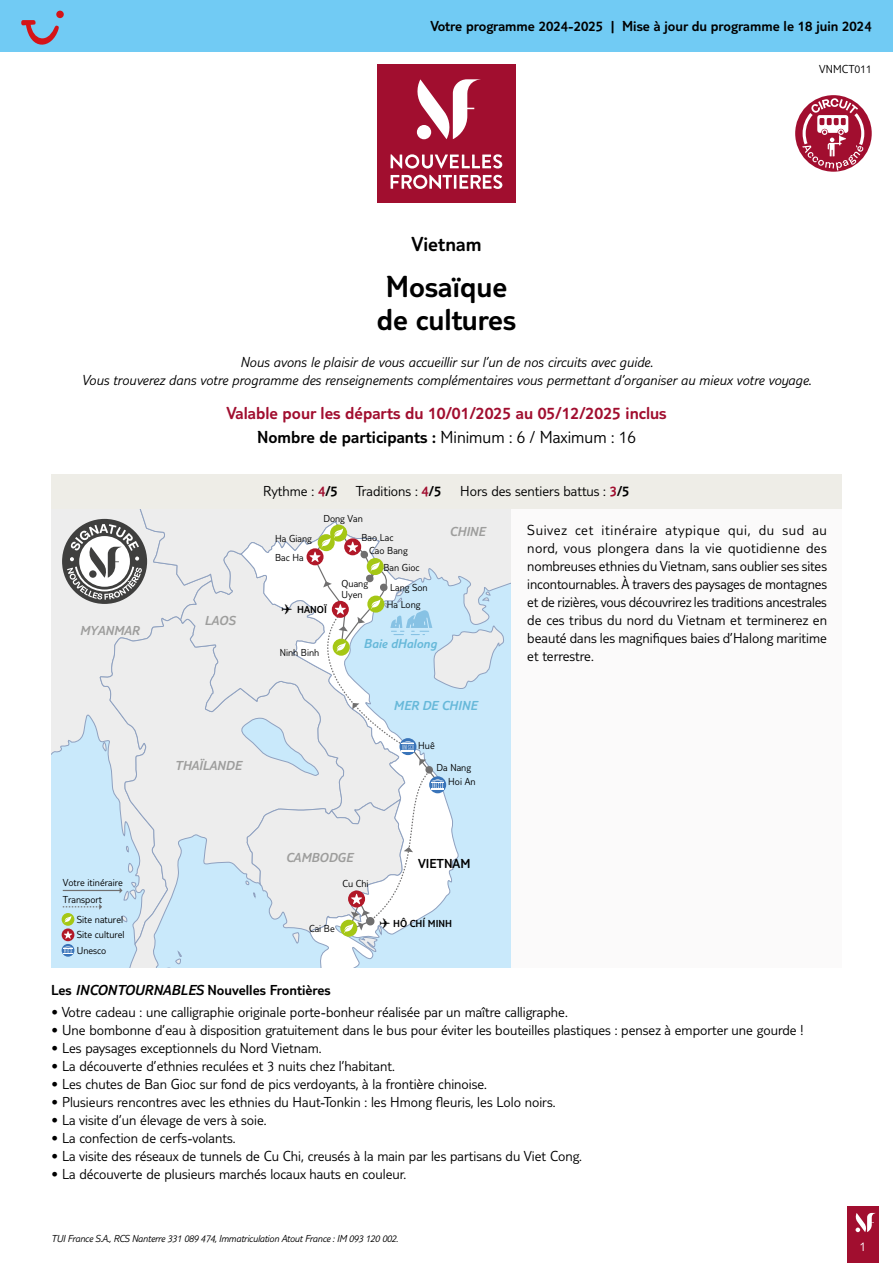
<style>
.page{position:relative;width:893px;height:1263px;background:#fff}
.page>*{position:absolute;margin:0;border:0;box-sizing:border-box;transform-origin:0 0}
.t1{font:300 31.5px/33px "TUI Type";color:#000}
.t2{font:300 21px "TUI Type";color:#000}
.t3{font:300 18px/23.7px "TUI Type";color:#a10e2f;text-align:center}
.t4{font:300 15px/18px "TUI Type";color:#000;text-align:justify}
.t5{font:italic 300 15px/18px "TUI Type";color:#000;text-align:center}
.t6{font:300 15px "TUI Type";color:#000}
.t7{font:italic 300 13.5px "TUI Type";color:#9d9d9c}
.t8{font:italic 300 13.5px "TUI Type";color:#66b8d9}
.t9{font:300 13.5px "TUI Type";color:#000}
.t10{font:300 13.5px "TUI Type";color:#fff}
.t11{font:300 12px "TUI Type";color:#000}
.t12{font:300 10.5px/15.5px "TUI Type";color:#000}
.t13{font:italic 300 10.5px "TUI Type";letter-spacing:-.02em;color:#000}
.t14{font:300 10.5px "TUI Type";color:#000}
.s1{color:#000}
.s2{color:#a10e2f}
.s3{font-style:inherit}
.s4{font-style:italic}
</style>
<div class="page">
<div style="left:847px;top:1206px;width:32px;height:57px;background:#a10e2f"></div>
<svg style="left:855px;top:1213px;width:21px;height:19px"></svg>
<div style="left:51px;top:508px;width:791px;height:459px;background:#fbfafa"></div>
<div style="left:0;top:0;width:893px;height:51px;background:#71cbf4"></div>
<div style="left:377px;top:65px;width:139px;height:138px;background:#a10e2f"></div>
<svg style="left:391px;top:154px;width:111px;height:15px"></svg>
<svg style="left:391px;top:175px;width:111px;height:14px"></svg>
<svg style="left:416px;top:79px;width:65px;height:60px"></svg>
<svg style="left:51px;top:508px;width:54px;height:437px;fill:#c9e9fb"></svg>
<svg style="left:100px;top:616px;width:141px;height:351px;fill:#ededed"></svg>
<div style="left:180px;top:626px;width:55px;height:198px;background:#ededed"></div>
<div style="left:105px;top:508px;width:405px;height:118px;background:#ededed"></div>
<svg style="left:51px;top:508px;width:3px;height:60px"></svg>
<svg style="left:241px;top:521px;width:218px;height:446px"></svg>
<div style="left:330px;top:525px;width:17px;height:17px;background:#a5c715;border-radius:50%"></div>
<svg style="left:235px;top:528px;width:269px;height:425px"></svg>
<hr style="left:63px;top:890px;width:57px;height:1px;background:#706f6f">
<svg style="left:120px;top:882px;width:17px;height:20px"></svg>
<svg style="left:63px;top:904px;width:39px;height:6px"></svg>
<svg style="left:62px;top:913px;width:12px;height:13px"></svg>
<svg style="left:65px;top:916px;width:6px;height:7px"></svg>
<div style="left:62px;top:928px;width:12px;height:13px;background:#b11828;border-radius:50%"></div>
<svg style="left:64px;top:931px;width:8px;height:8px"></svg>
<svg style="left:62px;top:944px;width:12px;height:13px"></svg>
<svg style="left:63px;top:946px;width:10px;height:8px"></svg>
<div style="left:62px;top:519px;width:85px;height:85px;background:#3f3f3e;border-radius:50%"></div>
<svg style="left:67px;top:524px;width:75px;height:76px"></svg>
<div style="left:51px;top:474px;width:791px;height:34px;background:#eeede7"></div>
<svg style="left:21px;top:20px;width:38px;height:25px"></svg>
<div style="left:56px;top:11px;width:8px;height:7px;background:#d51317;border-radius:50%"></div>
<div style="left:795px;top:95px;width:77px;height:77px;background:#a10e2f;border-radius:50%"></div>
<svg style="left:801px;top:98px;width:65px;height:73px"></svg>
<p class="t6" style="left:430px;top:18px;width:443px">Votre programme 2024-2025 | Mise à jour du programme le 18 juin 2024</p>
<p class="t11" style="left:819px;top:62px;width:54px">VNMCT011</p>
<h2 class="t2" style="left:411px;top:232px;width:72px">Vietnam</h2>
<h1 class="t1" style="left:377px;top:269px;width:141px">Mosaïque de cultures</h1>
<p class="t5" style="left:82px;top:353px;width:731px">Nous avons le plaisir de vous accueillir sur l’un de nos circuits avec guide.<br>Vous trouverez dans votre programme des renseignements complémentaires vous permettant d’organiser au mieux votre voyage.</p>
<p class="t3" style="left:226px;top:401px;width:442px">Valable pour les départs du 10/01/2025 au 05/12/2025 inclus<br><span class="s1">Nombre de participants :</span> <span class="s1">Minimum : 6 / Maximum : 16</span></p>
<p class="t7" style="left:80px;top:623px;width:61px">MYANMAR</p>
<p class="t12" style="left:63px;top:874px;width:62px;line-height:16.4px">Votre itinéraire<br>Transport</p>
<p class="t12" style="left:77px;top:911px;width:49px">Site naturel<br>Site culturel<br>Unesco</p>
<p class="t7" style="left:204px;top:612px;width:32px">LAOS</p>
<p class="t7" style="left:175px;top:757px;width:68px">THAÏLANDE</p>
<p class="t4" style="left:263px;top:482px;width:368px">Rythme : <span class="s2">4</span><span class="s3">/5</span> Traditions : <span class="s2">4</span><span class="s3">/5</span> Hors des sentiers battus : <span class="s2">3</span><span class="s3">/5</span></p>
<p class="t12" style="left:275px;top:531px;width:38px">Ha Giang</p>
<p class="t12" style="left:275px;top:549px;width:30px">Bac Ha</p>
<p class="t12" style="left:323px;top:511px;width:41px">Dong Van</p>
<p class="t12" style="left:361px;top:529px;width:33px">Bao Lac</p>
<p class="t12" style="left:369px;top:543px;width:40px">Cao Bang</p>
<p class="t12" style="left:384px;top:559px;width:38px">Ban Gioc</p>
<p class="t14" style="left:281px;top:603px;width:47px">✈ HANOÏ</p>
<p class="t12" style="left:280px;top:644px;width:41px">Ninh Binh</p>
<p class="t12" style="left:342px;top:578px;width:28px;line-height:10.5px">Quang<br>Uyen</p>
<p class="t12" style="left:390px;top:579px;width:39px">Lang Son</p>
<p class="t12" style="left:387px;top:597px;width:35px">Ha Long</p>
<p class="t8" style="left:364px;top:635px;width:75px">Baie dHalong</p>
<p class="t7" style="left:450px;top:524px;width:37px">CHINE</p>
<p class="t8" style="left:394px;top:698px;width:85px">MER DE CHINE</p>
<p class="t12" style="left:418px;top:737px;width:18px">Huê</p>
<p class="t12" style="left:436px;top:759px;width:36px">Da Nang</p>
<p class="t12" style="left:448px;top:773px;width:29px">Hoi An</p>
<p class="t4" style="left:527px;top:521px;width:301px">Suivez cet itinéraire atypique qui, du sud au nord, vous plongera dans la vie quotidienne des nombreuses ethnies du Vietnam, sans oublier ses sites incontournables. À travers des paysages de montagnes et de rizières, vous découvrirez les traditions ancestrales de ces tribus du nord du Vietnam et terminerez en beauté dans les magnifiques baies d’Halong maritime et terrestre.</p>
<p class="t7" style="left:286px;top:850px;width:69px">CAMBODGE</p>
<p class="t12" style="left:342px;top:876px;width:28px">Cu Chi</p>
<p class="t9" style="left:418px;top:856px;width:54px">VIETNAM</p>
<p class="t12" style="left:309px;top:920px;width:27px">Cai Be</p>
<p class="t14" style="left:379px;top:917px;width:74px">✈ HÔ CHÍ MINH</p>
<p class="t6" style="left:51px;top:981px;width:281px">Les <span class="s4">INCONTOURNABLES</span> Nouvelles Frontières</p>
<p class="t4" style="left:51px;top:1002px;width:518px">• Votre cadeau : une calligraphie originale porte-bonheur réalisée par un maître calligraphe.</p>
<p class="t4" style="left:51px;top:1020px;width:754px">• Une bombonne d’eau à disposition gratuitement dans le bus pour éviter les bouteilles plastiques : pensez à emporter une gourde !</p>
<p class="t4" style="left:51px;top:1038px;width:272px">• Les paysages exceptionnels du Nord Vietnam.</p>
<p class="t4" style="left:51px;top:1056px;width:345px">• La découverte d’ethnies reculées et 3 nuits chez l’habitant.</p>
<p class="t4" style="left:51px;top:1074px;width:438px">• Les chutes de Ban Gioc sur fond de pics verdoyants, à la frontière chinoise.</p>
<p class="t4" style="left:51px;top:1092px;width:506px">• Plusieurs rencontres avec les ethnies du Haut-Tonkin : les Hmong fleuris, les Lolo noirs.</p>
<p class="t4" style="left:51px;top:1110px;width:217px">• La visite d’un élevage de vers à soie.</p>
<p class="t4" style="left:51px;top:1128px;width:186px">• La confection de cerfs-volants.</p>
<p class="t4" style="left:51px;top:1146px;width:532px">• La visite des réseaux de tunnels de Cu Chi, creusés à la main par les partisans du Viet Cong.</p>
<p class="t4" style="left:51px;top:1164px;width:357px">• La découverte de plusieurs marchés locaux hauts en couleur.</p>
<p class="t13" style="left:51px;top:1232px;width:349px">TUI France S.A., RCS Nanterre 331 089 474, Immatriculation Atout France : IM 093 120 002.</p>
<p class="t10" style="left:860px;top:1239px;width:8px">1</p>
</div>
